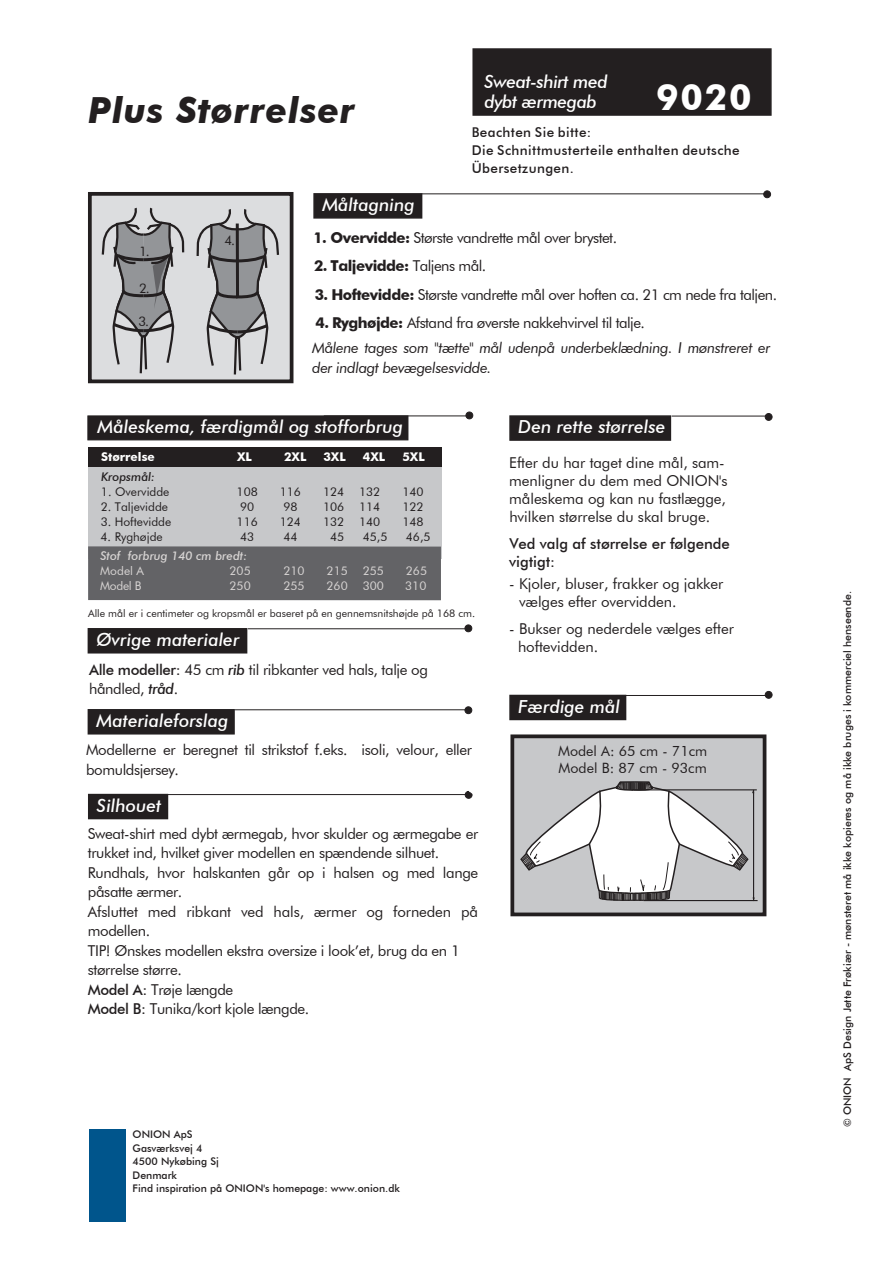
<style>
.page{position:relative;width:893px;height:1263px;background:#fff}
.page>*{position:absolute;margin:0;border:0;box-sizing:border-box;transform-origin:0 0}
.t1{font:italic 700 36px "Futura BT";letter-spacing:.025em;color:#231f20}
.t2{font:700 36px "Futura BT";color:#fff}
.t3{font:italic 500 18px "Futura BT";color:#fff}
.t4{font:italic 500 18px/19.5px "Futura BT";letter-spacing:-.025em;color:#fff}
.t5{font:15px/19.5px "Futura BT";letter-spacing:-.025em;color:#231f20}
.t6{font:15px/18px "Futura BT";letter-spacing:-.005em;color:#231f20}
.t7{font:italic 15px/24.8px "Futura BT";letter-spacing:-.025em;color:#231f20}
.t8{font:500 15px/18px "Futura BT";letter-spacing:-.005em;color:#231f20}
.t9{font:700 15px "Futura BT";letter-spacing:-.035em;color:#231f20}
.t10{font:14.25px/17.1px "Futura BT";color:#231f20}
.t11{font:500 13.5px/18px "Futura BT";letter-spacing:.03em;color:#231f20}
.t12{font:13.2px "Futura BT";color:#231f20}
.t13{font:12px "Futura BT";color:#231f20}
.t14{font:12px "Futura BT";color:#d8d5d4}
.t15{font:700 12px "Futura BT";color:#fff}
.t16{font:italic 500 12px "Futura BT";color:#d8d5d4}
.t17{font:italic 500 12px "Futura BT";color:#231f20}
.t18{font:500 10.5px/13.5px "Futura BT";color:#231f20}
.t19{font:10.5px "Futura BT";color:#231f20}
.s1{font-weight:700}
.s2{font-weight:400}
.s3{font-weight:700;font-style:normal}
.s4{font-style:normal}
.s5{font-weight:500}
.s6{font-weight:500;font-style:italic}
</style>
<div class="page">
<div style="left:472px;top:48px;width:300px;height:68px;background:#231f20;border:2px solid #231f20"></div>
<div style="left:88px;top:192px;width:205px;height:191px;background:#dcdddf;border:4px solid #231f20"></div>
<svg style="left:101px;top:207px;width:84px;height:167px"></svg>
<svg style="left:196px;top:209px;width:83px;height:166px"></svg>
<div style="left:313px;top:193px;width:109px;height:26px;background:#231f20;border:2px solid #231f20"></div>
<hr style="left:422px;top:193px;width:344px;height:1px;background:#231f20">
<div style="left:764px;top:191px;width:7px;height:7px;background:#231f20;border-radius:50%"></div>
<div style="left:763px;top:191px;width:8px;height:7px;border:1px solid #231f20;border-radius:50%"></div>
<div style="left:509px;top:415px;width:162px;height:26px;background:#231f20;border:2px solid #231f20"></div>
<hr style="left:672px;top:416px;width:95px;height:1px;background:#231f20">
<div style="left:765px;top:413px;width:7px;height:7px;background:#231f20;border-radius:50%"></div>
<div style="left:765px;top:413px;width:7px;height:8px;border:1px solid #231f20;border-radius:50%"></div>
<div style="left:509px;top:695px;width:117px;height:25px;background:#231f20"></div>
<hr style="left:616px;top:695px;width:151px;height:1px;background:#231f20">
<div style="left:765px;top:691px;width:7px;height:7px;background:#231f20;border-radius:50%"></div>
<div style="left:765px;top:691px;width:7px;height:8px;border:1px solid #231f20;border-radius:50%"></div>
<div style="left:87px;top:415px;width:321px;height:25px;background:#231f20;border:1px solid #231f20"></div>
<hr style="left:324px;top:415px;width:144px;height:1px;background:#231f20">
<div style="left:466px;top:412px;width:7px;height:7px;background:#231f20;border-radius:50%"></div>
<div style="left:466px;top:412px;width:7px;height:7px;border:1px solid #231f20;border-radius:50%"></div>
<div style="left:89px;top:1129px;width:36px;height:92px;background:#00558c"></div>
<div style="left:88px;top:628px;width:159px;height:25px;background:#231f20"></div>
<hr style="left:248px;top:628px;width:223px;height:1px;background:#231f20">
<div style="left:465px;top:625px;width:7px;height:7px;background:#231f20;border-radius:50%"></div>
<div style="left:465px;top:625px;width:7px;height:7px;border:1px solid #231f20;border-radius:50%"></div>
<div style="left:88px;top:709px;width:147px;height:25px;background:#231f20"></div>
<hr style="left:235px;top:709px;width:235px;height:1px;background:#231f20">
<div style="left:465px;top:707px;width:7px;height:7px;background:#231f20;border-radius:50%"></div>
<div style="left:465px;top:706px;width:7px;height:8px;border:1px solid #231f20;border-radius:50%"></div>
<div style="left:88px;top:794px;width:80px;height:25px;background:#231f20"></div>
<hr style="left:158px;top:794px;width:314px;height:1px;background:#231f20">
<div style="left:465px;top:791px;width:7px;height:7px;background:#231f20;border-radius:50%"></div>
<div style="left:465px;top:791px;width:7px;height:8px;border:1px solid #231f20;border-radius:50%"></div>
<div style="left:510px;top:734px;width:256px;height:182px;background:#c7c8ca;border:4px solid #231f20"></div>
<div style="left:88px;top:447px;width:353px;height:21px;background:#231f20"></div>
<div style="left:88px;top:468px;width:353px;height:91px;background:#c7c8ca"></div>
<div style="left:88px;top:546px;width:353px;height:54px;background:#636366"></div>
<svg style="left:519px;top:781px;width:236px;height:136px"></svg>
<hr style="left:753px;top:790px;width:1px;height:110px;background:#231f20">
<hr style="left:632px;top:789px;width:125px;height:1px;background:#231f20">
<hr style="left:644px;top:900px;width:114px;height:1px;background:#231f20">
<h1 class="t1" style="left:88px;top:88px;width:269px">Plus Størrelser</h1>
<p class="t3" style="left:322px;top:194px;width:94px">Måltagning</p>
<p class="t4" style="left:484px;top:72px;width:125px">Sweat-shirt med dybt ærmegab</p>
<h1 class="t2" style="left:656px;top:75px;width:97px">9020</h1>
<p class="t11" style="left:472px;top:123px;width:270px">Beachten Sie bitte:<br>Die Schnittmusterteile enthalten deutsche<br>Übersetzungen.</p>
<p class="t12" style="left:139px;top:244px;width:12px">1.</p>
<p class="t12" style="left:139px;top:280px;width:12px">2.</p>
<p class="t12" style="left:138px;top:314px;width:12px">3.</p>
<p class="t12" style="left:224px;top:232px;width:12px">4.</p>
<p class="t5" style="left:313px;top:228px;width:305px"><span class="s1">1. Overvidde:</span> Største vandrette mål over brystet.</p>
<p class="t9" style="left:314px;top:257px;width:174px">2. Taljevidde: <span class="s2">Taljens mål.</span></p>
<p class="t5" style="left:315px;top:285px;width:464px"><span class="s1">3. Hoftevidde:</span> Største vandrette mål over hoften ca. 21 cm nede fra taljen.</p>
<p class="t7" style="left:312px;top:310px;width:460px"><span class="s3">4. Ryghøjde:</span> <span class="s4">Afstand fra øverste nakkehvirvel til talje.<br></span>Målene tages som "tætte" mål udenpå underbeklædning. I mønstreret er</p>
<p class="t7" style="left:312px;top:355px;width:181px">der indlagt bevægelsesvidde.</p>
<p class="t3" style="left:98px;top:416px;width:307px">Måleskema, færdigmål og stofforbrug</p>
<p class="t15" style="left:101px;top:450px;width:55px">Størrelse</p>
<p class="t15" style="left:237px;top:450px;width:16px">XL</p>
<p class="t15" style="left:284px;top:450px;width:24px">2XL</p>
<p class="t15" style="left:323px;top:450px;width:24px">3XL</p>
<p class="t15" style="left:363px;top:450px;width:24px">4XL</p>
<p class="t15" style="left:402px;top:450px;width:24px">5XL</p>
<p class="t17" style="left:101px;top:469px;width:56px">Kropsmål:</p>
<p class="t13" style="left:101px;top:484px;width:70px">1. Overvidde</p>
<p class="t13" style="left:237px;top:484px;width:23px">108</p>
<p class="t13" style="left:280px;top:484px;width:23px">116</p>
<p class="t13" style="left:323px;top:484px;width:59px">124 132</p>
<p class="t13" style="left:402px;top:484px;width:23px">140</p>
<p class="t13" style="left:101px;top:499px;width:69px">2. Taljevidde</p>
<p class="t13" style="left:240px;top:499px;width:16px">90</p>
<p class="t13" style="left:283px;top:499px;width:16px">98</p>
<p class="t13" style="left:323px;top:499px;width:59px">106 114</p>
<p class="t13" style="left:402px;top:499px;width:23px">122</p>
<p class="t13" style="left:101px;top:514px;width:72px">3. Hoftevidde</p>
<p class="t13" style="left:237px;top:514px;width:23px">116</p>
<p class="t13" style="left:280px;top:514px;width:23px">124</p>
<p class="t13" style="left:323px;top:514px;width:59px">132 140</p>
<p class="t13" style="left:402px;top:514px;width:23px">148</p>
<p class="t13" style="left:101px;top:529px;width:64px">4. Ryghøjde</p>
<p class="t13" style="left:240px;top:529px;width:16px">43</p>
<p class="t13" style="left:283px;top:529px;width:16px">44</p>
<p class="t13" style="left:330px;top:529px;width:16px">45</p>
<p class="t13" style="left:363px;top:529px;width:26px">45,5</p>
<p class="t13" style="left:406px;top:529px;width:26px">46,5</p>
<p class="t16" style="left:100px;top:549px;width:148px">Stof forbrug 140 cm bredt:</p>
<p class="t14" style="left:100px;top:564px;width:45px">Model A</p>
<p class="t14" style="left:230px;top:564px;width:23px">205</p>
<p class="t14" style="left:283px;top:564px;width:23px">210</p>
<p class="t14" style="left:327px;top:564px;width:59px">215 255</p>
<p class="t14" style="left:406px;top:564px;width:23px">265</p>
<p class="t14" style="left:100px;top:579px;width:43px">Model B</p>
<p class="t14" style="left:230px;top:579px;width:23px">250</p>
<p class="t14" style="left:283px;top:579px;width:23px">255</p>
<p class="t14" style="left:327px;top:579px;width:59px">260 300</p>
<p class="t14" style="left:405px;top:579px;width:23px">310</p>
<p class="t19" style="left:88px;top:607px;width:389px">Alle mål er i centimeter og kropsmål er baseret på en gennemsnitshøjde på 168 cm.</p>
<p class="t3" style="left:97px;top:629px;width:144px">Øvrige materialer</p>
<p class="t5" style="left:89px;top:659px;width:340px"><span class="s5">Alle modeller:</span> 45 cm <span class="s6">rib</span> til ribkanter ved hals, talje og håndled, <span class="s6">tråd</span>.</p>
<p class="t3" style="left:97px;top:710px;width:133px">Materialeforslag</p>
<p class="t5" style="left:86px;top:740px;width:388px">Modellerne er beregnet til strikstof f.eks. isoli, velour, eller bomuldsjersey.</p>
<p class="t3" style="left:97px;top:794px;width:66px">Silhouet</p>
<p class="t5" style="left:88px;top:824px;width:392px">Sweat-shirt med dybt ærmegab, hvor skulder og ærmegabe er trukket ind, hvilket giver modellen en spændende silhuet.<br>Rundhals, hvor halskanten går op i halsen og med lange påsatte ærmer.<br>Afsluttet med ribkant ved hals, ærmer og forneden på modellen.<br>TIP! Ønskes modellen ekstra oversize i look’et, brug da en 1 størrelse større.<br><span class="s5">Model A:</span> Trøje længde<br><span class="s5">Model B:</span> Tunika/kort kjole længde.</p>
<p class="t3" style="left:518px;top:416px;width:149px">Den rette størrelse</p>
<p class="t6" style="left:509px;top:453px;width:220px">Efter du har taget dine mål, sam&shy;menligner du dem med ONION's måleskema og kan nu fastlægge, hvilken størrelse du skal bruge.</p>
<p class="t8" style="left:509px;top:534px;width:222px">Ved valg af størrelse er følgende vigtigt:</p>
<p class="t6" style="left:519px;top:575px;width:206px;text-indent:-10px">- Kjoler, bluser, frakker og jakker vælges efter overvidden.</p>
<p class="t6" style="left:518px;top:620px;width:217px;text-indent:-9px">- Bukser og nederdele vælges efter hoftevidden.</p>
<p class="t3" style="left:518px;top:695px;width:103px">Færdige mål</p>
<p class="t10" style="left:558px;top:742px;width:151px">Model A: 65 cm - 71cm<br>Model B: 87 cm - 93cm</p>
<p class="t18" style="left:133px;top:1128px;width:269px">ONION ApS<br>Gasværksvej 4<br>4500 Nykøbing Sj<br>Denmark<br>Find inspiration på ONION's homepage: www.onion.dk</p>
<p class="t18" style="left:841px;top:1127px;width:537px;rotate:-90deg">© ONION ApS Design Jette Frøkiær - mønsteret må ikke kopieres og må ikke bruges i kommerciel henseende.</p>
</div>
